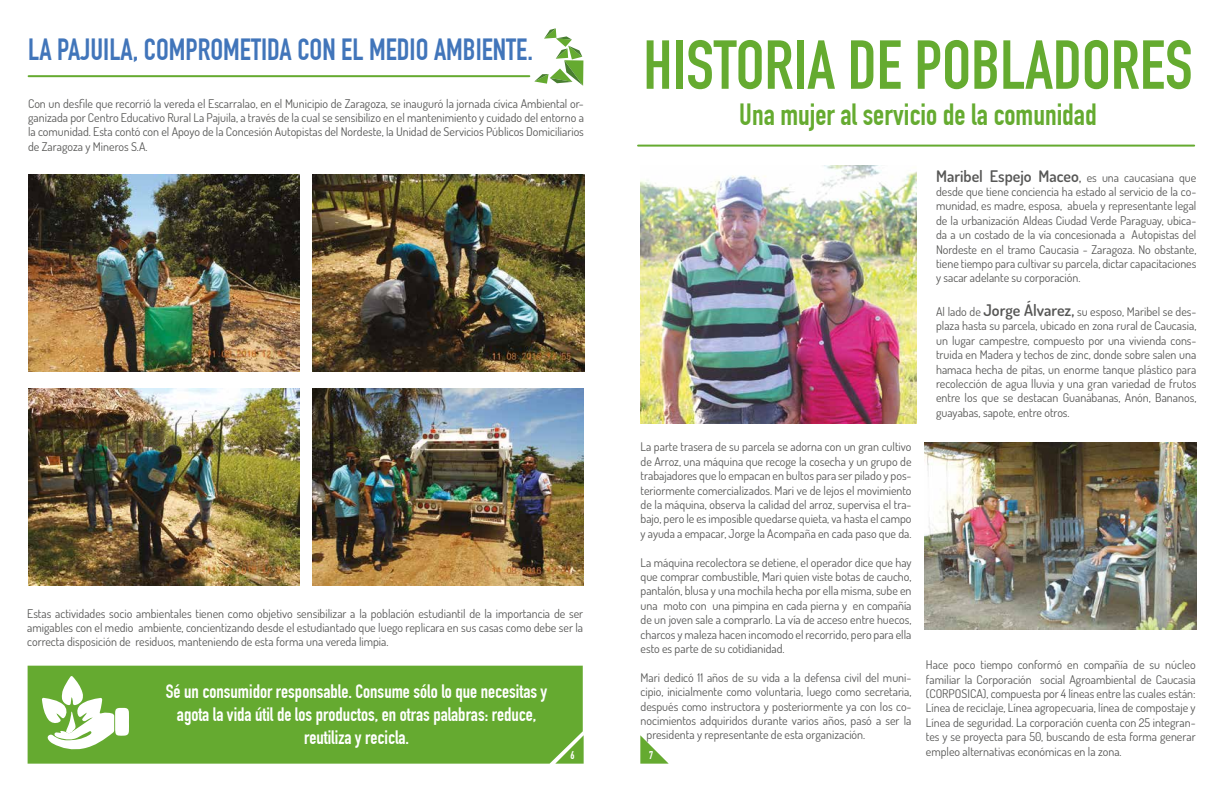
<style>
.page{position:relative;width:1224px;height:792px;background:#fff}
.page>*{position:absolute;margin:0;border:0;box-sizing:border-box;transform-origin:0 0}
.t1{font:700 68px "DIN Condensed";color:#65ab30}
.t2{font:700 30px "DIN Condensed";color:#4175ba}
.t3{font:700 30px "DIN Condensed";color:#65ab30}
.t4{font:700 19px/22.8px "DIN Condensed";color:#fff;text-align:center}
.t5{font:600 16px "Dosis";color:#575756}
.t6{font:12px/14.4px "Dosis";color:#575756;text-align:justify}
.t7{font:700 11px "DIN Condensed";color:#fff}
.s1{font-weight:400}
.s2{font-weight:400;font-size:12px}
.s3{font-weight:600;font-size:16px}
</style>
<div class="page">
<svg style="left:583px;top:735px;width:1px;height:29px"></svg>
<svg style="left:640px;top:735px;width:29px;height:29px"></svg>
<hr style="left:29px;top:75px;width:500px;height:2px;background:#65aa30">
<svg style="left:534px;top:28px;width:49px;height:58px"></svg>
<hr style="left:638px;top:145px;width:556px;height:2px;background:#65aa30">
<img style="left:28px;top:175px;width:272px;height:197px">
<img style="left:312px;top:175px;width:273px;height:197px">
<img style="left:28px;top:389px;width:272px;height:197px">
<img style="left:312px;top:389px;width:272px;height:197px">
<div style="left:28px;top:666px;width:555px;height:98px;background:#65aa30"></div>
<svg style="left:42px;top:675px;width:87px;height:76px"></svg>
<img style="left:641px;top:165px;width:275px;height:259px">
<img style="left:924px;top:443px;width:272px;height:186px">
<h2 class="t2" style="left:28px;top:32px;width:506px">LA PAJUILA, COMPROMETIDA CON EL MEDIO AMBIENTE.</h2>
<p class="t6" style="left:28px;top:96px;width:557px">Con un desfile que recorrió la vereda el Escarralao, en el Municipio de Zaragoza, se inauguró la jornada cívica Ambiental or&shy;ganizada por Centro Educativo Rural La Pajuila, a través de la cual se sensibilizo en el mantenimiento y cuidado del entorno a la comunidad. Esta contó con el Apoyo de la Concesión Autopistas del Nordeste, la Unidad de Servicios Públicos Domiciliarios de Zaragoza y Mineros S.A.</p>
<h1 class="t1" style="left:643px;top:25px;width:551px">HISTORIA DE POBLADORES</h1>
<h2 class="t3" style="left:739px;top:97px;width:359px">Una mujer al servicio de la comunidad</h2>
<h3 class="t5" style="left:936px;top:165px;width:262px">Maribel Espejo Maceo<span class="s1">,</span> <span class="s2">es una caucasiana que</span></h3>
<p class="t6" style="left:936px;top:184px;width:262px">desde que tiene conciencia ha estado al servicio de la co&shy;munidad, es madre, esposa, abuela y representante legal de la urbanización Aldeas Ciudad Verde Paraguay, ubica&shy;da a un costado de la vía concesionada a Autopistas del Nordeste en el tramo Caucasia - Zaragoza. No obstante, tiene tiempo para cultivar su parcela, dictar capacitaciones y sacar adelante su corporación.</p>
<p class="t6" style="left:936px;top:304px;width:262px">Al lado de <span class="s3">Jorge Álvarez,</span> su esposo, Maribel se des&shy;plaza hasta su parcela, ubicado en zona rural de Caucasia, un lugar campestre, compuesto por una vivienda cons&shy;truida en Madera y techos de zinc, donde sobre salen una hamaca hecha de pitas, un enorme tanque plástico para recolección de agua lluvia y una gran variedad de frutos entre los que se destacan Guanábanas, Anón, Bananos, guayabas, sapote, entre otros.</p>
<p class="t6" style="left:641px;top:440px;width:273px">La parte trasera de su parcela se adorna con un gran cultivo de Arroz, una máquina que recoge la cosecha y un grupo de trabajadores que lo empacan en bultos para ser pilado y pos&shy;teriormente comercializados. Mari ve de lejos el movimiento de la máquina, observa la calidad del arroz, supervisa el tra&shy;bajo, pero le es imposible quedarse quieta, va hasta el campo y ayuda a empacar, Jorge la Acompaña en cada paso que da.</p>
<p class="t6" style="left:641px;top:555px;width:273px">La máquina recolectora se detiene, el operador dice que hay que comprar combustible, Mari quien viste botas de caucho, pantalón, blusa y una mochila hecha por ella misma, sube en una moto con una pimpina en cada pierna y en compañía de un joven sale a comprarlo. La vía de acceso entre huecos, charcos y maleza hacen incomodo el recorrido, pero para ella esto es parte de su cotidianidad.</p>
<p class="t6" style="left:641px;top:670px;width:272px">Mari dedicó 11 años de su vida a la defensa civil del muni-</p>
<p class="t6" style="left:641px;top:684px;width:273px">cipio, inicialmente como voluntaria, luego como secretaria,</p>
<p class="t6" style="left:641px;top:699px;width:273px">después como instructora y posteriormente ya con los co-</p>
<p class="t6" style="left:641px;top:713px;width:272px">nocimientos adquiridos durante varios años, pasó a ser la</p>
<p class="t6" style="left:647px;top:728px;width:220px">presidenta y representante de esta organización.</p>
<p class="t6" style="left:27px;top:606px;width:557px">Estas actividades socio ambientales tienen como objetivo sensibilizar a la población estudiantil de la importancia de ser amigables con el medio ambiente, concientizando desde el estudiantado que luego replicara en sus casas como debe ser la correcta disposición de residuos, manteniendo de esta forma una vereda limpia.</p>
<p class="t6" style="left:926px;top:657px;width:271px">Hace poco tiempo conformó en compañía de su núcleo familiar la Corporación social Agroambiental de Caucasia (CORPOSICA), compuesta por 4 líneas entre las cuales están:<br>Línea de reciclaje, Línea agropecuaria, línea de compostaje y Línea de seguridad. La corporación cuenta con 25 integran&shy;tes y se proyecta para 50, buscando de esta forma generar empleo alternativas económicas en la zona.</p>
<h3 class="t4" style="left:166px;top:680px;width:383px">Sé un consumidor responsable. Consume sólo lo que necesitas y agota la vida útil de los productos, en otras palabras: reduce, reutiliza y recicla.</h3>
<p class="t7" style="left:571px;top:749px;width:6px">6</p>
<p class="t7" style="left:649px;top:749px;width:6px">7</p>
</div>
